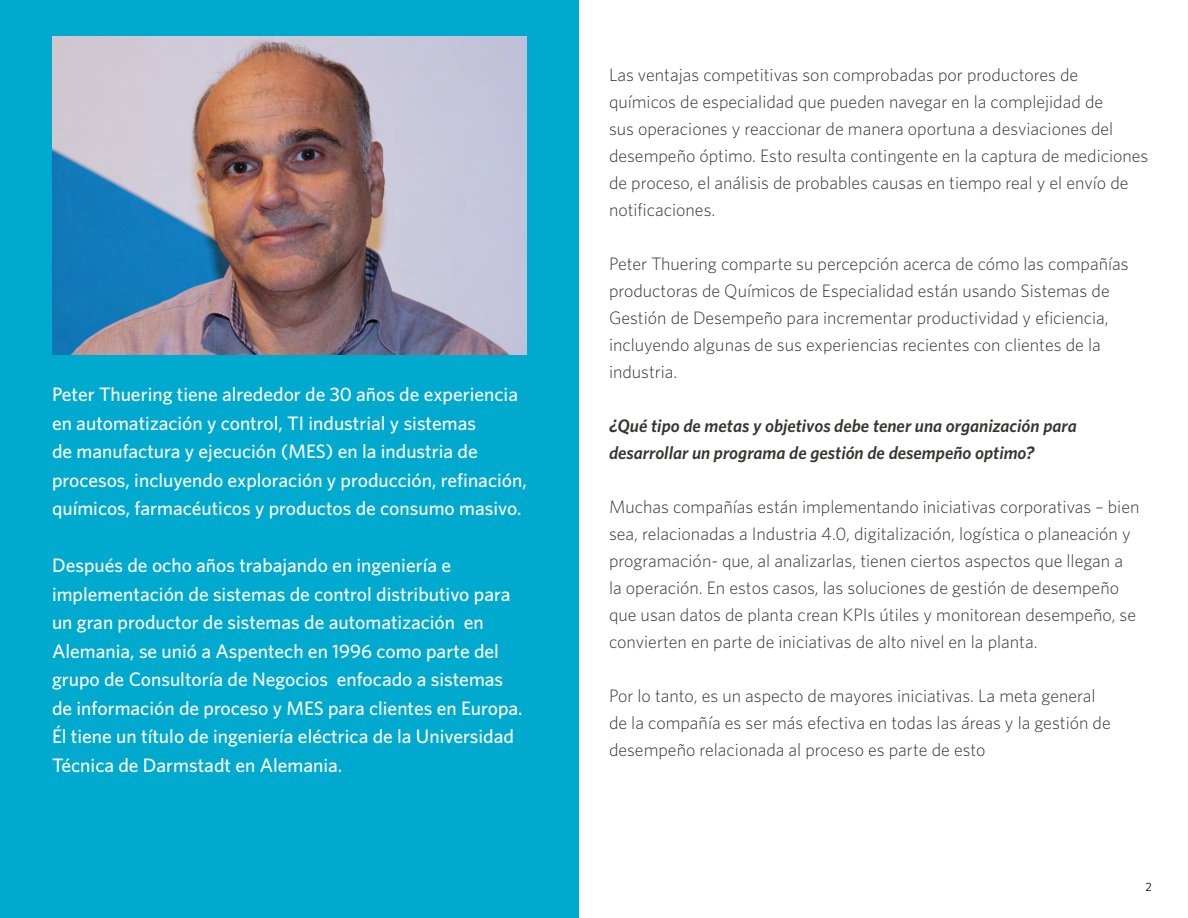
<style>
.page{position:relative;width:1188px;height:918px;background:#fff}
.page>*{position:absolute;margin:0;border:0;box-sizing:border-box;transform-origin:0 0}
.t1{font:500 19.5px/28.5px "Whitney";color:#fff}
.t2{font:300 18px/27px "Whitney";color:#363534}
.t3{font:italic 600 18px/27px "Whitney";color:#363534}
.t4{font:12px "Whitney";color:#000}
</style>
<div class="page">
<div style="left:0;top:0;width:579px;height:918px;background:#00a9ce"></div>
<img style="left:52px;top:36px;width:475px;height:318px">
<p class="t1" style="left:52px;top:380px;width:476px">Peter Thuering tiene alrededor de 30 años de experiencia en automatización y control, TI industrial y sistemas<br>de manufactura y ejecución (MES) en la industria de procesos, incluyendo exploración y producción, refinación, químicos, farmacéuticos y productos de consumo masivo.</p>
<p class="t1" style="left:52px;top:551px;width:472px">Después de ocho años trabajando en ingeniería e implementación de sistemas de control distributivo para un gran productor de sistemas de automatización en Alemania, se unió a Aspentech en 1996 como parte del grupo de Consultoría de Negocios enfocado a sistemas de información de proceso y MES para clientes en Europa.<br>Él tiene un título de ingeniería eléctrica de la Universidad Técnica de Darmstadt en Alemania.</p>
<p class="t2" style="left:609px;top:61px;width:541px">Las ventajas competitivas son comprobadas por productores de químicos de especialidad que pueden navegar en la complejidad de<br>sus operaciones y reaccionar de manera oportuna a desviaciones del desempeño óptimo. Esto resulta contingente en la captura de mediciones de proceso, el análisis de probables causas en tiempo real y el envío de notificaciones.</p>
<p class="t2" style="left:609px;top:250px;width:521px">Peter Thuering comparte su percepción acerca de cómo las compañías productoras de Químicos de Especialidad están usando Sistemas de Gestión de Desempeño para incrementar productividad y eficiencia, incluyendo algunas de sus experiencias recientes con clientes de la industria.</p>
<p class="t3" style="left:609px;top:412px;width:469px">¿Qué tipo de metas y objetivos debe tener una organización para desarrollar un programa de gestión de desempeño optimo?</p>
<p class="t2" style="left:609px;top:493px;width:532px">Muchas compañías están implementando iniciativas corporativas – bien sea, relacionadas a Industria 4.0, digitalización, logística o planeación y programación- que, al analizarlas, tienen ciertos aspectos que llegan a la operación. En estos casos, las soluciones de gestión de desempeño que usan datos de planta crean KPIs útiles y monitorean desempeño, se convierten en parte de iniciativas de alto nivel en la planta.</p>
<p class="t2" style="left:609px;top:682px;width:503px">Por lo tanto, es un aspecto de mayores iniciativas. La meta general de la compañía es ser más efectiva en todas las áreas y la gestión de desempeño relacionada al proceso es parte de esto</p>
<p class="t4" style="left:1146px;top:879px;width:8px">2</p>
</div>
